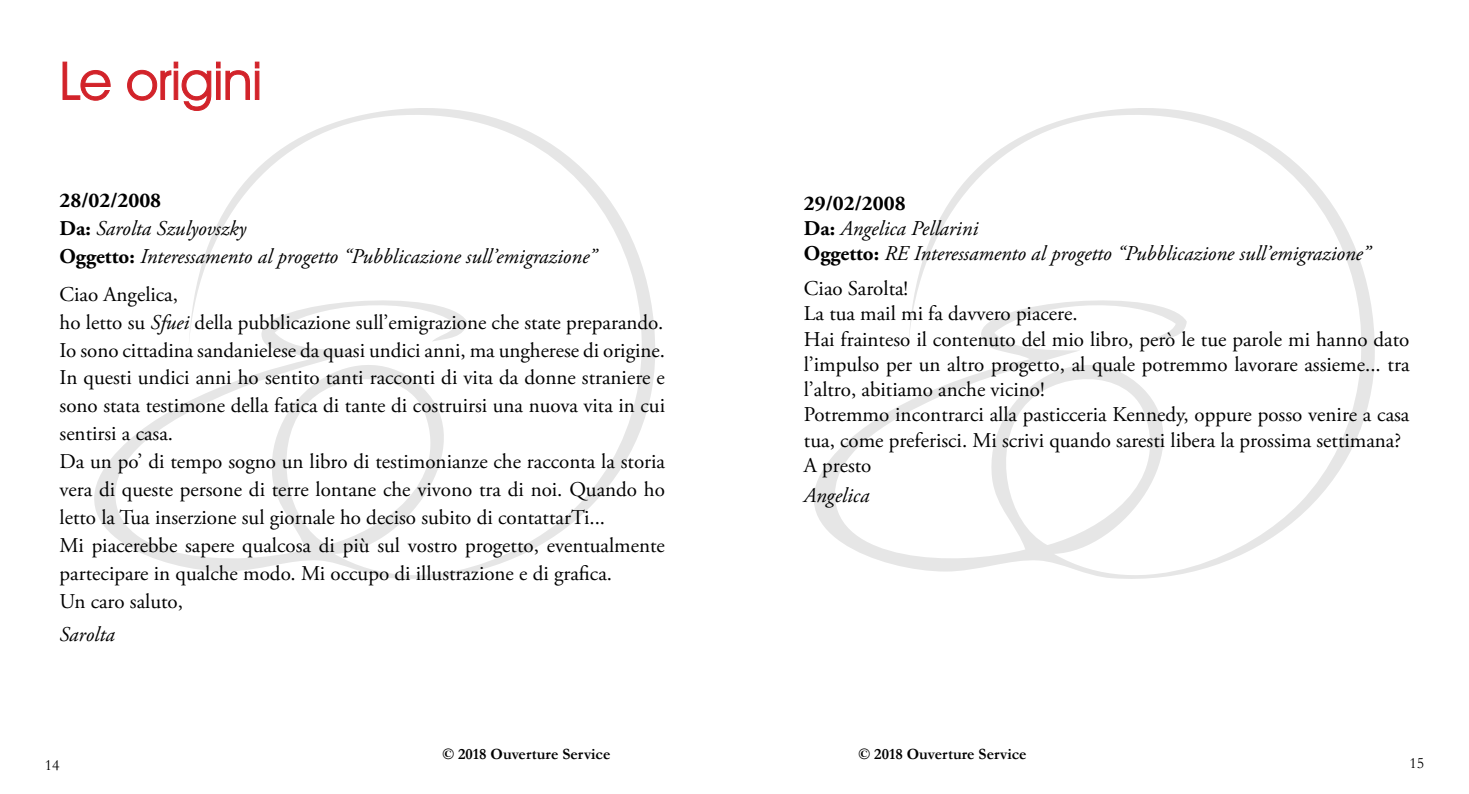
<style>
.page{position:relative;width:1469px;height:794px;background:#fff}
.page>*{position:absolute;margin:0;border:0;box-sizing:border-box;transform-origin:0 0}
.t1{font:52.5px "Avant Garde IT Cby BT";color:#d2232a}
.t2{font:21px/28px "Adobe Garamond Pro";color:#000}
.t3{font:italic 21px/28px "Adobe Garamond Pro";color:#000}
.t4{font:700 15.75px "Garamond";color:#000}
.t5{font:15.75px "Garamond";color:#000}
.s1{font-weight:700;font-style:normal}
.s2{font-style:italic}
</style>
<div class="page">
<svg style="left:94px;top:108px;width:561px;height:471px"></svg>
<svg style="left:814px;top:108px;width:561px;height:471px"></svg>
<svg style="left:62px;top:61px;width:49px;height:40px"></svg>
<svg style="left:127px;top:62px;width:132px;height:49px"></svg>
<div style="left:255px;top:71px;width:4px;height:29px;border:1px solid #d2232a"></div>
<h1 class="t1" style="left:60px;top:49px;width:204px">Le origini</h1>
<p class="t3" style="left:60px;top:187px;width:538px"><span class="s1">28/02/2008<br>Da:</span> Sarolta Szulyovszky<br><span class="s1">Oggetto:</span> Interessamento al progetto “Pubblicazione sull’emigrazione”</p>
<p class="t2" style="left:60px;top:281px;width:607px">Ciao Angelica,<br>ho letto su <span class="s2">Sfuei</span> della pubblicazione sull’emigrazione che state preparando.<br>Io sono cittadina sandanielese da quasi undici anni, ma ungherese di origine.<br>In questi undici anni ho sentito tanti racconti di vita da donne straniere e sono stata testimone della fatica di tante di costruirsi una nuova vita in cui sentirsi a casa.<br>Da un po’ di tempo sogno un libro di testimonianze che racconta la storia vera di queste persone di terre lontane che vivono tra di noi. Quando ho letto la Tua inserzione sul giornale ho deciso subito di contattarTi...<br>Mi piacerebbe sapere qualcosa di più sul vostro progetto, eventualmente partecipare in qualche modo. Mi occupo di illustrazione e di grafica.<br>Un caro saluto,</p>
<p class="t3" style="left:60px;top:621px;width:57px">Sarolta</p>
<p class="t3" style="left:804px;top:191px;width:567px;line-height:25.2px"><span class="s1">29/02/2008<br>Da:</span> Angelica Pellarini<br><span class="s1">Oggetto:</span> RE Interessamento al progetto “Pubblicazione sull’emigrazione”</p>
<p class="t2" style="left:804px;top:277px;width:607px;line-height:25.2px">Ciao Sarolta!<br>La tua mail mi fa davvero piacere.<br>Hai frainteso il contenuto del mio libro, però le tue parole mi hanno dato l’impulso per un altro progetto, al quale potremmo lavorare assieme... tra l’altro, abitiamo anche vicino!<br>Potremmo incontrarci alla pasticceria Kennedy, oppure posso venire a casa tua, come preferisci. Mi scrivi quando saresti libera la prossima settimana?<br>A presto</p>
<p class="t3" style="left:804px;top:482px;width:67px">Angelica</p>
<p class="t4" style="left:442px;top:745px;width:169px">© 2018 Ouverture Service</p>
<p class="t4" style="left:858px;top:745px;width:169px">© 2018 Ouverture Service</p>
<p class="t5" style="left:45px;top:755px;width:16px">14</p>
<p class="t5" style="left:1409px;top:753px;width:16px">15</p>
</div>
